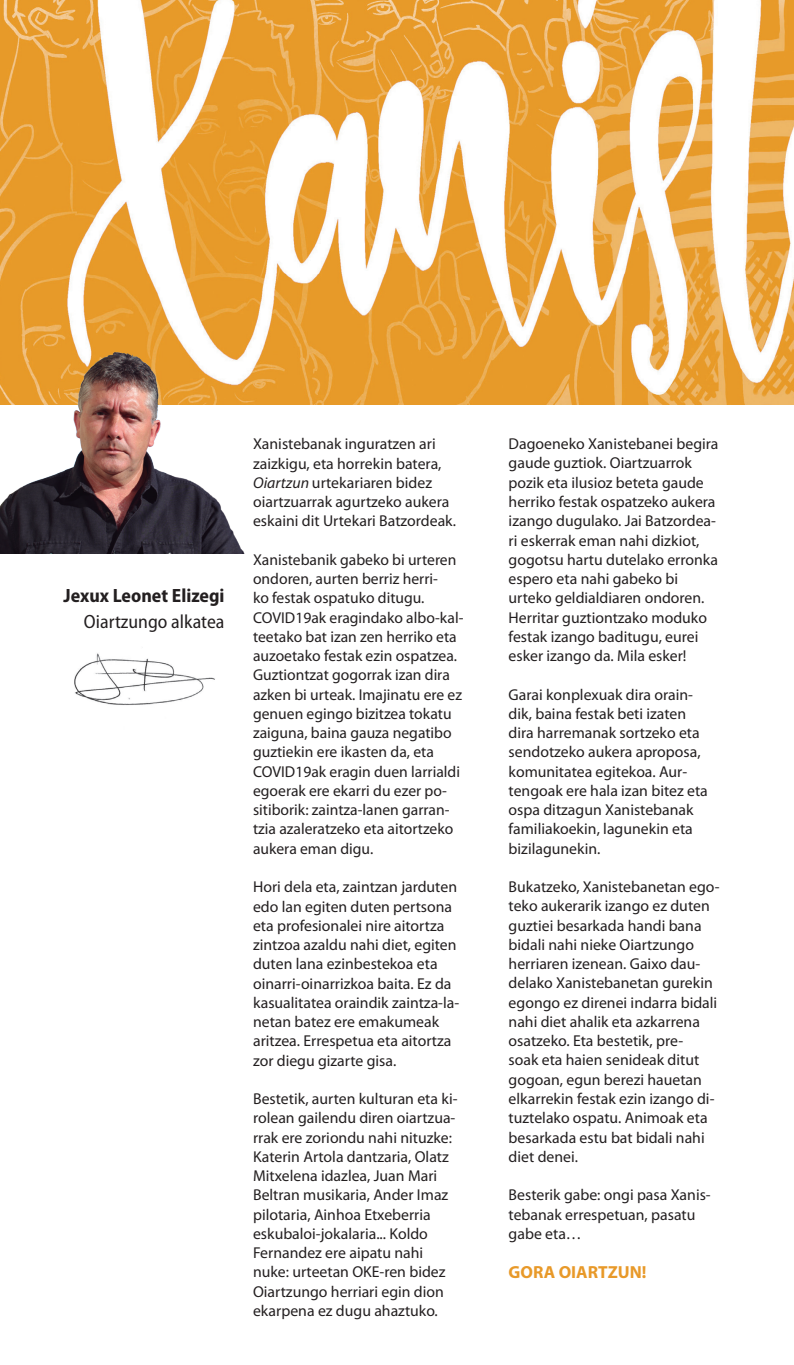
<style>
.page{position:relative;width:794px;height:1365px;background:#fff}
.page>*{position:absolute;margin:0;border:0;box-sizing:border-box;transform-origin:0 0}
.t1{font:700 semi-condensed 19.25px "Myriad Pro";color:#231f20}
.t2{font:semi-condensed 19.25px "Myriad Pro";color:#231f20}
.t3{font:700 17.5px "Myriad Pro";color:#e89929}
.t4{font:15.75px/19.2px "Myriad Pro";color:#231f20}
.s1{font-style:italic}
</style>
<div class="page">
<img style="left:0;top:274px;width:794px;height:130px">
<img style="left:0;top:0;width:794px;height:274px">
<img style="left:74px;top:653px;width:141px;height:52px">
<img style="left:0;top:308px;width:244px;height:245px">
<p class="t1" style="left:63px;top:583px;width:162px">Jexux Leonet Elizegi</p>
<p class="t2" style="left:84px;top:609px;width:142px">Oiartzungo alkatea</p>
<p class="t4" style="left:253px;top:434px;width:204px">Xanistebanak inguratzen ari zaizkigu, eta horrekin batera,<br><span class="s1">Oiartzun</span> urtekariaren bidez oiartzuarrak agurtzeko aukera eskaini dit Urtekari Batzordeak.</p>
<p class="t4" style="left:253px;top:549px;width:212px">Xanistebanik gabeko bi urteren ondoren, aurten berriz herri-<br>ko festak ospatuko ditugu.<br>COVID19ak eragindako albo-kal&shy;teetako bat izan zen herriko eta auzoetako festak ezin ospatzea.<br>Guztiontzat gogorrak izan dira azken bi urteak. Imajinatu ere ez genuen egingo bizitzea tokatu zaiguna, baina gauza negatibo guztiekin ere ikasten da, eta<br>COVID19ak eragin duen larrialdi egoerak ere ekarri du ezer po&shy;sitiborik: zaintza-lanen garran&shy;tzia azaleratzeko eta aitortzeko aukera eman digu.</p>
<p class="t4" style="left:253px;top:877px;width:208px">Hori dela eta, zaintzan jarduten edo lan egiten duten pertsona eta profesionalei nire aitortza zintzoa azaldu nahi diet, egiten duten lana ezinbestekoa eta oinarri-oinarrizkoa baita. Ez da kasualitatea oraindik zaintza-la&shy;netan batez ere emakumeak aritzea. Errespetua eta aitortza zor diegu gizarte gisa.</p>
<p class="t4" style="left:253px;top:1088px;width:206px">Bestetik, aurten kulturan eta ki&shy;rolean gailendu diren oiartzua&shy;rrak ere zoriondu nahi nituzke:<br>Katerin Artola dantzaria, Olatz<br>Mitxelena idazlea, Juan Mari<br>Beltran musikaria, Ander Imaz pilotaria, Ainhoa Etxeberria eskubaloi-jokalaria... Koldo<br>Fernandez ere aipatu nahi nuke: urteetan OKE-ren bidez<br>Oiartzungo herriari egin dion ekarpena ez dugu ahaztuko.</p>
<p class="t4" style="left:508px;top:434px;width:211px">Dagoeneko Xanistebanei begira gaude guztiok. Oiartzuarrok pozik eta ilusioz beteta gaude herriko festak ospatzeko aukera izango dugulako. Jai Batzordea&shy;ri eskerrak eman nahi dizkiot, gogotsu hartu dutelako erronka espero eta nahi gabeko bi urteko geldialdiaren ondoren.<br>Herritar guztiontzako moduko festak izango baditugu, eurei esker izango da. Mila esker!</p>
<p class="t4" style="left:508px;top:684px;width:201px">Garai konplexuak dira orain&shy;dik, baina festak beti izaten dira harremanak sortzeko eta sendotzeko aukera aproposa, komunitatea egitekoa. Aur&shy;tengoak ere hala izan bitez eta ospa ditzagun Xanistebanak familiakoekin, lagunekin eta bizilagunekin.</p>
<p class="t4" style="left:508px;top:876px;width:212px">Bukatzeko, Xanistebanetan ego&shy;teko aukerarik izango ez duten guztiei besarkada handi bana bidali nahi nieke Oiartzungo herriaren izenean. Gaixo dau&shy;delako Xanistebanetan gurekin egongo ez direnei indarra bidali nahi diet ahalik eta azkarrena osatzeko. Eta bestetik, pre-<br>soak eta haien senideak ditut gogoan, egun berezi hauetan elkarrekin festak ezin izango di&shy;tuztelako ospatu. Animoak eta besarkada estu bat bidali nahi diet denei.</p>
<p class="t4" style="left:508px;top:1184px;width:204px">Besterik gabe: ongi pasa Xanis&shy;tebanak errespetuan, pasatu gabe eta…</p>
<p class="t3" style="left:508px;top:1259px;width:74px">GORA OIARTZUN</p>
<p class="t3" style="left:642px;top:1259px;width:6px">!</p>
</div>
